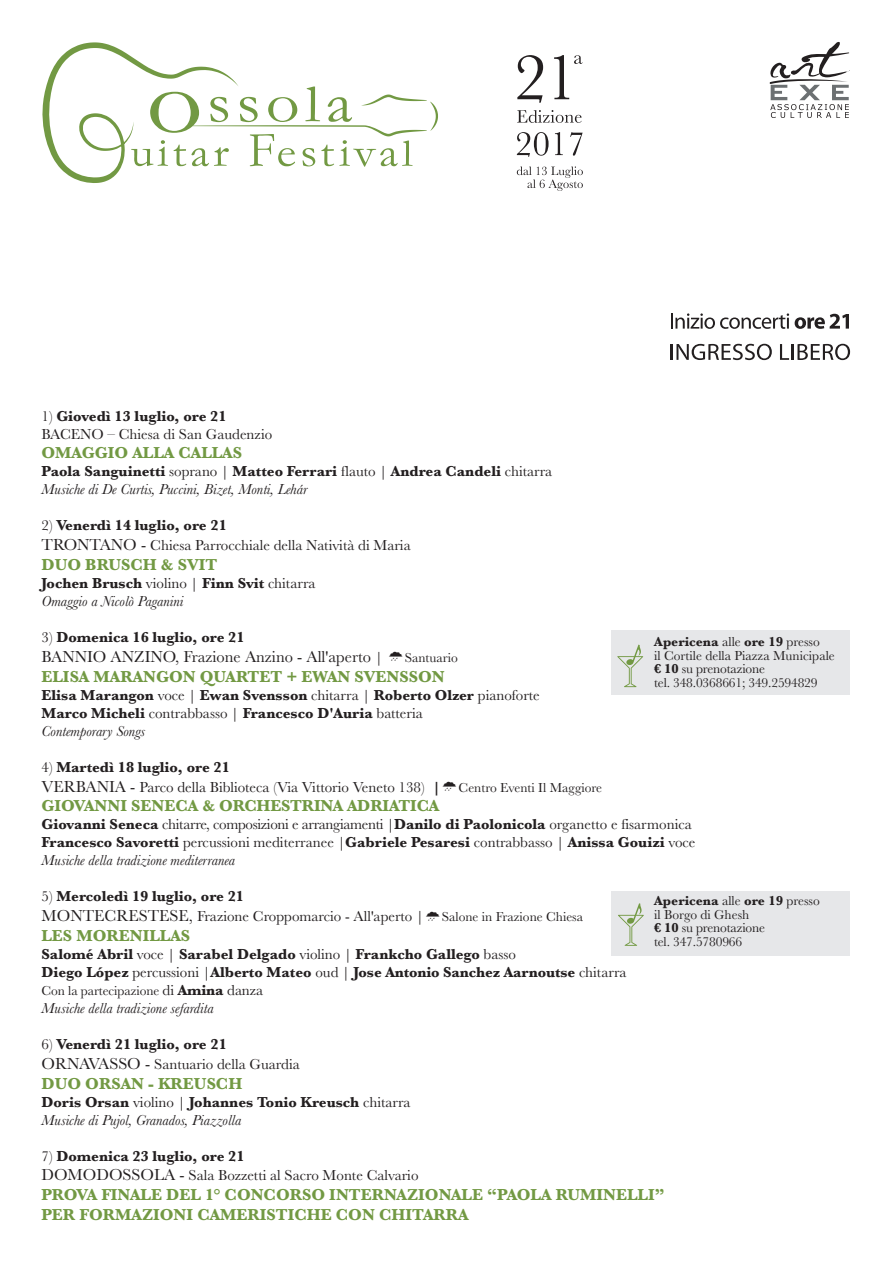
<style>
.page{position:relative;width:893px;height:1263px;background:#fff}
.page>*{position:absolute;margin:0;border:0;box-sizing:border-box;transform-origin:0 0}
.t1{font:700 16.5px/19.8px "Baskerville";color:#729943}
.t2{font:16.5px "Baskerville";color:#231f20}
.t3{font:15px/19.8px "Baskerville";color:#231f20}
.t4{font:700 15px/18px "Baskerville";color:#231f20}
.t5{font:italic 15px/18px "Baskerville";color:#231f20}
.t6{font:15px/18px "Baskerville";letter-spacing:-.02em;color:#231f20}
.t7{font:13.5px/13.5px "Baskerville";letter-spacing:-.005em;color:#231f20}
.s1{font-weight:700}
.s2{font-weight:700;font-style:normal}
.s3{font-style:normal}
.s4{font-size:16.5px}
.s5{font-weight:400}
.s6{font-size:15px}
.s7{font-weight:400;font-style:italic}
.s8{font-weight:600;font-style:italic}
.s9{font-size:13.5px}
.s10{font-style:italic}
.s11{font-weight:700;font-size:15px}
</style>
<div class="page">
<div style="left:611px;top:892px;width:238px;height:64px;background:#e6e7e9"></div>
<div style="left:612px;top:631px;width:238px;height:63px;background:#e6e7e9"></div>
<svg style="left:517px;top:55px;width:26px;height:48px"></svg>
<svg style="left:554px;top:55px;width:28px;height:44px"></svg>
<svg style="left:517px;top:110px;width:65px;height:13px"></svg>
<svg style="left:517px;top:132px;width:32px;height:25px"></svg>
<svg style="left:555px;top:132px;width:8px;height:23px"></svg>
<svg style="left:570px;top:132px;width:13px;height:24px"></svg>
<svg style="left:517px;top:166px;width:66px;height:25px"></svg>
<svg style="left:617px;top:645px;width:26px;height:42px"></svg>
<svg style="left:618px;top:903px;width:26px;height:43px"></svg>
<svg style="left:42px;top:42px;width:396px;height:141px"></svg>
<svg style="left:770px;top:42px;width:80px;height:76px"></svg>
<svg style="left:671px;top:313px;width:118px;height:16px"></svg>
<svg style="left:795px;top:314px;width:54px;height:15px"></svg>
<hr style="left:670px;top:344px;width:3px;height:16px;background:#231f20">
<svg style="left:676px;top:344px;width:96px;height:16px"></svg>
<svg style="left:780px;top:344px;width:9px;height:16px"></svg>
<hr style="left:791px;top:344px;width:3px;height:16px;background:#231f20">
<svg style="left:797px;top:344px;width:53px;height:16px"></svg>
<p class="t3" style="left:42px;top:407px;width:232px;line-height:18px">1) <span class="s1">Giovedì 13 luglio, ore 21<br></span>BACENO – Chiesa di San Gaudenzio</p>
<p class="t1" style="left:42px;top:443px;width:202px">OMAGGIO ALLA CALLAS</p>
<p class="t5" style="left:42px;top:463px;width:512px"><span class="s2">Paola Sanguinetti</span> <span class="s3">soprano |</span> <span class="s2">Matteo Ferrari</span> <span class="s3">flauto |</span> <span class="s2">Andrea Candeli</span> <span class="s3">chitarra<br></span>Musiche di De Curtis, Puccini, Bizet, Monti, Lehár</p>
<p class="t3" style="left:42px;top:516px;width:371px">2) <span class="s1">Venerdì 14 luglio, ore 21<br></span><span class="s4">TRONTANO -</span> Chiesa Parrocchiale della Natività di Maria</p>
<p class="t1" style="left:42px;top:555px;width:177px">DUO BRUSCH &amp; SVIT</p>
<p class="t5" style="left:42px;top:574px;width:275px"><span class="s2">Jochen Brusch</span> <span class="s3">violino |</span> <span class="s2">Finn Svit</span> <span class="s3">chitarra<br></span>Omaggio a Nicolò Paganini</p>
<p class="t4" style="left:42px;top:628px;width:205px"><span class="s5">3)</span> Domenica 16 luglio, ore 21</p>
<p class="t2" style="left:42px;top:646px;width:343px">BANNIO ANZINO, Frazione Anzino - All'aperto <span class="s6">|</span></p>
<p class="t7" style="left:405px;top:651px;width:55px">Santuario</p>
<p class="t1" style="left:42px;top:666px;width:405px">ELISA MARANGON QUARTET + EWAN SVENSSON</p>
<p class="t4" style="left:42px;top:686px;width:500px">Elisa Marangon <span class="s5">voce |</span> Ewan Svensson <span class="s5">chitarra |</span> Roberto Olzer <span class="s5">pianoforte<br></span>Marco Micheli <span class="s5">contrabbasso |</span> Francesco D'Auria <span class="s5">batteria<br></span><span class="s7">Contemporary Songs</span></p>
<p class="t3" style="left:42px;top:757px;width:562px">4) <span class="s1">Martedì 18 luglio, ore 21<br></span><span class="s4">VERBANIA -</span> Parco della Biblioteca (Via Vittorio Veneto 138) <span class="s8">|</span> <span class="s9">Centro Eventi Il Maggiore</span></p>
<p class="t1" style="left:42px;top:796px;width:399px">GIOVANNI SENECA &amp; ORCHESTRINA ADRIATICA</p>
<p class="t6" style="left:41px;top:816px;width:655px"><span class="s1">Giovanni Seneca</span> chitarre, composizioni e arrangiamenti |<span class="s1">Danilo di Paolonicola</span> organetto e fisarmonica<br><span class="s1">Francesco Savoretti</span> percussioni mediterranee |<span class="s1">Gabriele Pesaresi</span> contrabbasso | <span class="s1">Anissa Gouizi</span> voce<br><span class="s10">Musiche della tradizione mediterranea</span></p>
<p class="t3" style="left:42px;top:887px;width:543px">5) <span class="s1">Mercoledì 19 luglio, ore 21<br></span><span class="s4">MONTECRESTESE,</span> Frazione Croppomarcio - All'aperto | <span class="s9">Salone in Frazione Chiesa</span></p>
<p class="t1" style="left:42px;top:926px;width:150px">LES MORENILLAS</p>
<p class="t4" style="left:42px;top:945px;width:586px">Salomé Abril <span class="s5">voce |</span> Sarabel Delgado <span class="s5">violino |</span> Frankcho Gallego <span class="s5">basso<br></span>Diego López <span class="s5">percussioni |</span>Alberto Mateo <span class="s5">oud |</span> Jose Antonio Sanchez Aarnoutse <span class="s5">chitarra</span></p>
<p class="t7" style="left:42px;top:984px;width:223px">Con la partecipazione <span class="s6">di</span> <span class="s11">Amina</span> <span class="s6">danza</span></p>
<p class="t5" style="left:42px;top:999px;width:174px">Musiche della tradizione sefardita</p>
<p class="t3" style="left:42px;top:1034px;width:260px">6) <span class="s1">Venerdì 21 luglio, ore 21<br></span><span class="s4">ORNAVASSO -</span> Santuario della Guardia</p>
<p class="t1" style="left:42px;top:1073px;width:202px">DUO ORSAN - KREUSCH</p>
<p class="t5" style="left:42px;top:1093px;width:371px"><span class="s2">Doris Orsan</span> <span class="s3">violino |</span> <span class="s2">Johannes Tonio Kreusch</span> <span class="s3">chitarra<br></span>Musiche di Pujol, Granados, Piazzolla</p>
<p class="t3" style="left:42px;top:1146px;width:379px">7) <span class="s1">Domenica 23 luglio, ore 21<br></span><span class="s4">DOMODOSSOLA -</span> Sala Bozzetti al Sacro Monte Calvario</p>
<p class="t1" style="left:42px;top:1185px;width:625px">PROVA FINALE DEL 1° CONCORSO INTERNAZIONALE “PAOLA RUMINELLI”<br>PER FORMAZIONI CAMERISTICHE CON CHITARRA</p>
<p class="t7" style="left:654px;top:635px;width:182px"><span class="s1">Apericena</span> alle <span class="s1">ore 19</span> presso<br>il Cortile della Piazza Municipale <span class="s1">€ 10</span> su prenotazione<br>tel. 348.0368661; 349.2594829</p>
<p class="t7" style="left:654px;top:894px;width:167px"><span class="s1">Apericena</span> alle <span class="s1">ore 19</span> presso il Borgo di Ghesh<br><span class="s1">€ 10</span> su prenotazione<br>tel. 347.5780966</p>
</div>
